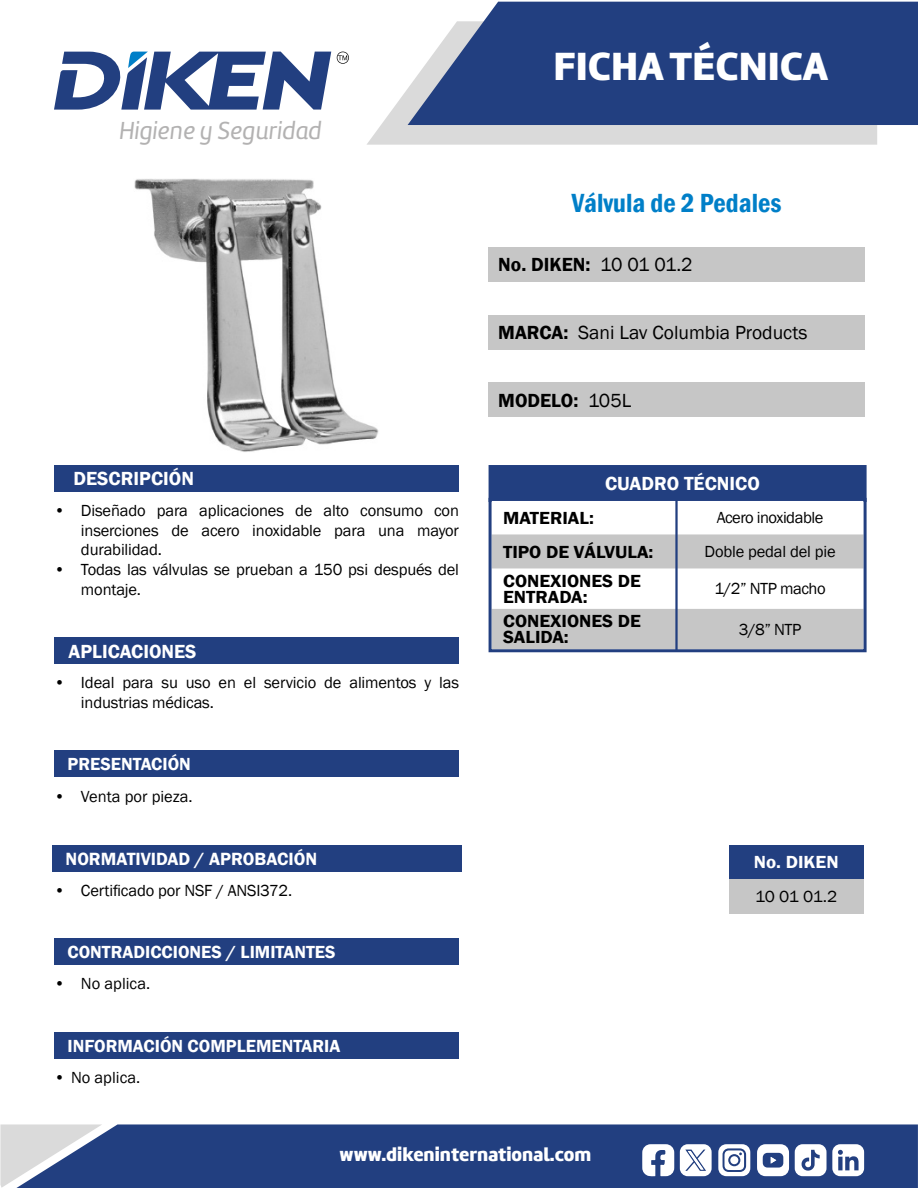
<style>
.page{position:relative;width:918px;height:1188px;background:#fff}
.page>*{position:absolute;margin:0;border:0;box-sizing:border-box;transform-origin:0 0}
.t1{font:40.8px "Amelia Basic Black";color:#fff}
.t2{font:600 condensed 27px "Franklin Gothic";color:#007fc8}
.t3{font:25.5px "Amelia Basic Italic";color:#b3b2b2}
.t4{font:600 19.5px "Franklin Gothic";color:#fff}
.t5{font:19.5px "Franklin Gothic";color:#000}
.t6{font:600 19.5px "Franklin Gothic";color:#000}
.t7{font:19.5px "Amelia Basic Black";color:#fff}
.t8{font:600 18.15px "Franklin Gothic";color:#fff}
.t9{font:600 18px "Franklin Gothic";color:#fff}
.t10{font:600 18px/16px "Franklin Gothic";color:#000;scale:1.05 1}
.t11{font:600 18px "Franklin Gothic";color:#fff;scale:1.05 1}
.t12{font:16.5px/19.8px "Franklin Gothic";letter-spacing:-.01em;color:#000}
.t13{font:16.5px "Franklin Gothic";letter-spacing:-.03em;color:#000}
.t14{font:16.5px "Franklin Gothic";letter-spacing:-.01em;color:#000;scale:1.05 1}
.s1{font-weight:400}
.s2{font-weight:600}
</style>
<div class="page">
<div style="left:102px;top:1124px;width:816px;height:64px;background:#223f80"></div>
<svg style="left:0;top:1124px;width:102px;height:64px;background:#9ea8bf"></svg>
<svg style="left:367px;top:88px;width:510px;height:57px;background:#ddddde"></svg>
<svg style="left:408px;top:2px;width:510px;height:123px;background:#36508b"></svg>
<svg style="left:54px;top:51px;width:277px;height:59px"></svg>
<svg style="left:337px;top:52px;width:12px;height:12px"></svg>
<svg style="left:680px;top:1144px;width:32px;height:32px"></svg>
<svg style="left:642px;top:1144px;width:32px;height:32px"></svg>
<svg style="left:718px;top:1144px;width:32px;height:32px"></svg>
<div style="left:730px;top:1156px;width:8px;height:8px;background:#fff;border-radius:50%"></div>
<svg style="left:757px;top:1144px;width:32px;height:32px"></svg>
<svg style="left:795px;top:1144px;width:69px;height:32px"></svg>
<div style="left:490px;top:467px;width:375px;height:34px;background:#223f80"></div>
<div style="left:489px;top:465px;width:378px;height:37px;border:3px solid #223f80"></div>
<div style="left:489px;top:247px;width:376px;height:34px;background:#c6c6c6"></div>
<div style="left:489px;top:315px;width:376px;height:34px;background:#c6c6c6"></div>
<div style="left:489px;top:383px;width:376px;height:34px;background:#c6c6c6"></div>
<svg style="left:493px;top:534px;width:370px;height:114px"></svg>
<div style="left:489px;top:498px;width:378px;height:154px;border:3px solid #223f80"></div>
<hr style="left:675px;top:499px;width:3px;height:152px;background:#223f80">
<div style="left:729px;top:845px;width:134px;height:34px;background:#223f80"></div>
<div style="left:729px;top:879px;width:134px;height:34px;background:#c6c6c6"></div>
<div style="left:54px;top:465px;width:405px;height:27px;background:#223f80"></div>
<div style="left:54px;top:638px;width:405px;height:26px;background:#223f80"></div>
<div style="left:54px;top:751px;width:405px;height:26px;background:#223f80"></div>
<div style="left:54px;top:939px;width:405px;height:26px;background:#223f80"></div>
<div style="left:54px;top:1032px;width:405px;height:27px;background:#223f80"></div>
<div style="left:52px;top:845px;width:409px;height:27px;background:#223f80"></div>
<img style="left:134px;top:179px;width:245px;height:273px">
<h3 class="t3" style="left:119px;top:116px;width:204px">Higiene y Seguridad</h3>
<p class="t4" style="left:74px;top:467px;width:122px">DESCRIPCIÓN</p>
<p class="t12" style="left:81px;top:501px;width:380px;text-align:justify;text-indent:-27px">• Diseñado para aplicaciones de alto consumo con inserciones de acero inoxidable para una mayor durabilidad.</p>
<p class="t12" style="left:81px;top:560px;width:380px;text-indent:-27px">• Todas las válvulas se prueban a 150 psi después del montaje.</p>
<p class="t4" style="left:69px;top:639px;width:129px">APLICACIONES</p>
<p class="t12" style="left:81px;top:673px;width:380px;text-indent:-27px">• Ideal para su uso en el servicio de alimentos y las industrias médicas.</p>
<p class="t9" style="left:68px;top:753px;width:125px">PRESENTACIÓN</p>
<p class="t12" style="left:54px;top:786px;width:140px">• Venta por pieza.</p>
<p class="t8" style="left:66px;top:848px;width:253px">NORMATIVIDAD / APROBACIÓN</p>
<p class="t12" style="left:54px;top:881px;width:240px">• Certificado por NSF / ANSI372.</p>
<p class="t9" style="left:68px;top:941px;width:270px">CONTRADICCIONES / LIMITANTES</p>
<p class="t12" style="left:54px;top:974px;width:98px">• No aplica.</p>
<p class="t9" style="left:68px;top:1034px;width:274px">INFORMACIÓN COMPLEMENTARIA</p>
<p class="t12" style="left:54px;top:1068px;width:88px">• No aplica.</p>
<h1 class="t1" style="left:553px;top:41px;width:276px">FICHA TÉCNICA</h1>
<h2 class="t2" style="left:572px;top:185px;width:211px">Válvula de 2 Pedales</h2>
<p class="t6" style="left:498px;top:253px;width:196px">No. DIKEN: <span class="s1">10 01 01.2</span></p>
<p class="t5" style="left:498px;top:321px;width:311px"><span class="s2">MARCA:</span> Sani Lav Columbia Products</p>
<p class="t6" style="left:498px;top:388px;width:135px">MODELO: <span class="s1">105L</span></p>
<p class="t4" style="left:605px;top:472px;width:156px">CUADRO TÉCNICO</p>
<p class="t10" style="left:503px;top:510px;width:88px">MATERIAL:</p>
<p class="t13" style="left:717px;top:508px;width:108px">Acero inoxidable</p>
<p class="t10" style="left:503px;top:544px;width:145px">TIPO DE VÁLVULA:</p>
<p class="t12" style="left:705px;top:542px;width:133px">Doble pedal del pie</p>
<p class="t10" style="left:503px;top:573px;width:133px">CONEXIONES DE<br>ENTRADA:</p>
<p class="t13" style="left:715px;top:579px;width:113px">1/2” NTP macho</p>
<p class="t10" style="left:503px;top:614px;width:133px">CONEXIONES DE<br>SALIDA:</p>
<p class="t12" style="left:739px;top:620px;width:64px">3/8” NTP</p>
<p class="t11" style="left:754px;top:851px;width:82px">No. DIKEN</p>
<p class="t14" style="left:755px;top:886px;width:80px">10 01 01.2</p>
<p class="t7" style="left:340px;top:1143px;width:253px">www.dikeninternational.com</p>
</div>
